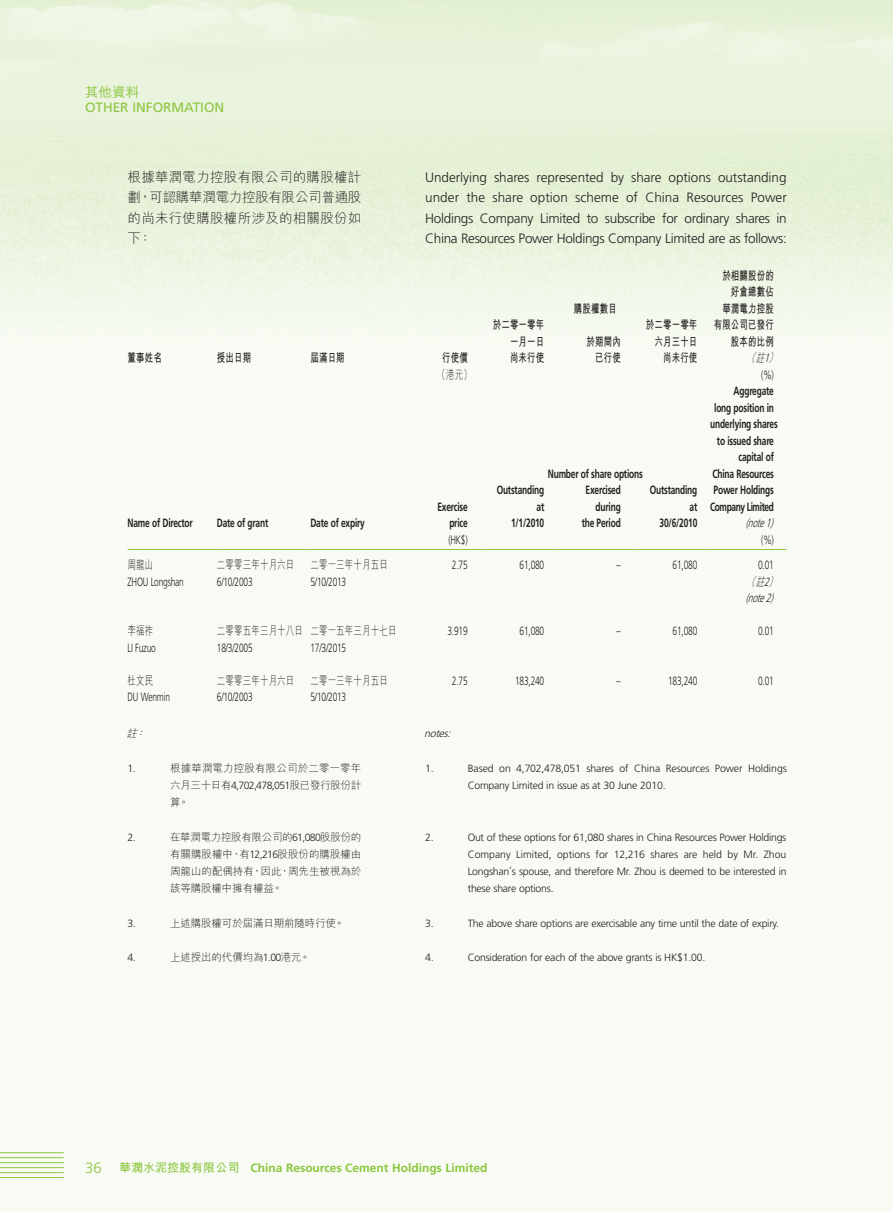
<style>
.page{position:relative;width:893px;height:1212px;background:#fff}
.page>*{position:absolute;margin:0;border:0;box-sizing:border-box;transform-origin:0 0}
.Body_Text{font:300 13.5px/20.2px "Frutiger LT Std";letter-spacing:-.025em;color:#231f20;text-align:justify}
.C_Body_Text{font:300 13.5px/20.2px "M Hei HK";letter-spacing:.02em;color:#231f20;text-align:justify}
.t1{font:13.5px "Frutiger LT Std";color:#8bc63e}
.t2{font:500 13.5px "M Hei HK";color:#8bc63e}
.Body_Text-2{font:700 12px "Frutiger LT Std";letter-spacing:-.02em;color:#231f20;scale:.7 1}
.Body_Text-3{font:300 12px "Frutiger LT Std";letter-spacing:-.02em;color:#231f20;scale:.7 1}
.Body_Text-4{font:700 12px/16.5px "M Hei HK";letter-spacing:.03em;color:#231f20;text-align:right;scale:.7 1}
.Body_Text-5{font:300 12px "M Hei HK";letter-spacing:.03em;color:#231f20;scale:.7 1}
.t3{font:700 12px "Frutiger LT Std";color:#8bc63e}
.Body_Text-6{font:700 12px "Frutiger LT Std";letter-spacing:-.045em;color:#231f20;scale:.7 1}
.Body_Text-7{font:italic 300 12px "Frutiger LT Std";color:#231f20;scale:.7 1}
.Body_Text-8{font:italic 300 12px "M Hei HK";color:#231f20;scale:.7 1}
.Notes{font:300 10.5px/17.2px "Frutiger LT Std";letter-spacing:-.02em;color:#231f20}
.C_Notes{font:300 10.5px/17.2px "M Hei HK";letter-spacing:-.01em;color:#231f20;text-align:justify}
.C_Notes-2{font:300 10.5px "Frutiger LT Std";color:#231f20}
.Notes-2{font:italic 300 10.5px "Frutiger LT Std";color:#231f20}
.C_Notes-3{font:italic 300 10.5px "M Hei HK";color:#231f20}
.s1{font-family:"Frutiger LT Std"}
.s2{font-weight:300;font-size:15px}
.s3{font-family:"M Hei HK"}
</style>
<div class="page">
<hr style="left:0;top:1177px;width:64px;height:1px;background:#8bc63e">
<hr style="left:0;top:1172px;width:64px;height:1px;background:#8bc63e">
<hr style="left:0;top:1167px;width:64px;height:1px;background:#8bc63e">
<hr style="left:0;top:1162px;width:64px;height:1px;background:#8bc63e">
<hr style="left:0;top:1157px;width:64px;height:1px;background:#8bc63e">
<hr style="left:0;top:1152px;width:64px;height:1px;background:#8bc63e">
<hr style="left:128px;top:549px;width:89px;height:1px;background:#8bc63e">
<hr style="left:217px;top:549px;width:93px;height:1px;background:#8bc63e">
<hr style="left:310px;top:549px;width:94px;height:1px;background:#8bc63e">
<hr style="left:404px;top:549px;width:76px;height:1px;background:#8bc63e">
<hr style="left:480px;top:549px;width:77px;height:1px;background:#8bc63e">
<hr style="left:557px;top:549px;width:77px;height:1px;background:#8bc63e">
<hr style="left:634px;top:549px;width:76px;height:1px;background:#8bc63e">
<hr style="left:710px;top:549px;width:77px;height:1px;background:#8bc63e">
<p class="t2" style="left:85px;top:82px;width:56px">其他資料</p>
<p class="t1" style="left:85px;top:100px;width:141px">OTHER INFORMATION</p>
<p class="C_Body_Text" style="left:128px;top:167px;width:235px">根據華潤電力控股有限公司的購股權計劃，可認購華潤電力控股有限公司普通股的尚未行使購股權所涉及的相關股份如下：</p>
<p class="Body_Text" style="left:425px;top:168px;width:363px">Underlying shares represented by share options outstanding under the share option scheme of China Resources Power Holdings Company Limited to subscribe for ordinary shares in China Resources Power Holdings Company Limited are as follows:</p>
<p class="Body_Text-4" style="left:128px;top:349px;width:51px">董事姓名</p>
<p class="Body_Text-4" style="left:217px;top:349px;width:51px">授出日期</p>
<p class="Body_Text-4" style="left:310px;top:349px;width:51px">屆滿日期</p>
<p class="Body_Text-4" style="left:442px;top:349px;width:38px">行使價</p>
<p class="Body_Text-4" style="left:493px;top:316px;width:75px">於二零一零年</p>
<p class="Body_Text-4" style="left:510px;top:332px;width:51px">一月一日</p>
<p class="Body_Text-4" style="left:510px;top:349px;width:51px">尚未行使</p>
<p class="Body_Text-4" style="left:574px;top:299px;width:63px">購股權數目</p>
<p class="Body_Text-4" style="left:586px;top:332px;width:51px">於期間內</p>
<p class="Body_Text-4" style="left:595px;top:349px;width:38px">已行使</p>
<p class="Body_Text-4" style="left:646px;top:316px;width:75px">於二零一零年</p>
<p class="Body_Text-4" style="left:654px;top:332px;width:63px">六月三十日</p>
<p class="Body_Text-4" style="left:663px;top:349px;width:51px">尚未行使</p>
<p class="Body_Text-4" style="left:722px;top:266px;width:75px">於相關股份的</p>
<p class="Body_Text-4" style="left:731px;top:283px;width:63px">好倉總數佔</p>
<p class="Body_Text-4" style="left:722px;top:299px;width:75px">華潤電力控股</p>
<p class="Body_Text-4" style="left:714px;top:316px;width:88px">有限公司已發行股本的比例</p>
<p class="Body_Text-8" style="left:747px;top:352px;width:49px">（註<span class="s1">1</span>）</p>
<p class="Body_Text-2" style="left:128px;top:516px;width:95px">Name of Director</p>
<p class="Body_Text-2" style="left:217px;top:516px;width:75px">Date of grant</p>
<p class="Body_Text-2" style="left:310px;top:516px;width:79px">Date of expiry</p>
<p class="Body_Text-5" style="left:437px;top:368px;width:51px">（港元）</p>
<p class="Body_Text-3" style="left:761px;top:368px;width:20px">(%)</p>
<p class="Body_Text-2" style="left:437px;top:500px;width:45px">Exercise</p>
<p class="Body_Text-2" style="left:449px;top:516px;width:28px">price</p>
<p class="Body_Text-2" style="left:548px;top:467px;width:137px">Number of share options</p>
<p class="Body_Text-2" style="left:497px;top:483px;width:70px">Outstanding</p>
<p class="Body_Text-2" style="left:537px;top:500px;width:13px">at</p>
<p class="Body_Text-2" style="left:511px;top:516px;width:49px">1/1/2010</p>
<p class="Body_Text-2" style="left:586px;top:483px;width:52px">Exercised</p>
<p class="Body_Text-2" style="left:596px;top:500px;width:38px">during</p>
<p class="Body_Text-2" style="left:582px;top:516px;width:57px">the Period</p>
<p class="Body_Text-2" style="left:650px;top:483px;width:70px">Outstanding</p>
<p class="Body_Text-2" style="left:690px;top:500px;width:13px">at</p>
<p class="Body_Text-2" style="left:660px;top:516px;width:55px">30/6/2010</p>
<p class="Body_Text-2" style="left:733px;top:384px;width:59px">Aggregate</p>
<p class="Body_Text-2" style="left:714px;top:401px;width:87px">long position in</p>
<p class="Body_Text-2" style="left:710px;top:417px;width:98px">underlying shares</p>
<p class="Body_Text-2" style="left:717px;top:434px;width:83px">to issued share</p>
<p class="Body_Text-2" style="left:738px;top:450px;width:52px">capital of</p>
<p class="Body_Text-2" style="left:712px;top:467px;width:89px">China Resources</p>
<p class="Body_Text-2" style="left:714px;top:483px;width:88px">Power Holdings</p>
<p class="Body_Text-6" style="left:710px;top:500px;width:93px">Company Limited</p>
<p class="Body_Text-7" style="left:746px;top:516px;width:45px">(note 1)</p>
<p class="Body_Text-3" style="left:448px;top:533px;width:29px">(HK$)</p>
<p class="Body_Text-3" style="left:761px;top:533px;width:20px">(%)</p>
<p class="Body_Text-5" style="left:128px;top:559px;width:38px">周龍山</p>
<p class="Body_Text-5" style="left:217px;top:559px;width:112px">二零零三年十月六日</p>
<p class="Body_Text-5" style="left:310px;top:559px;width:112px">二零一三年十月五日</p>
<p class="Body_Text-3" style="left:452px;top:558px;width:24px">2.75</p>
<p class="Body_Text-3" style="left:519px;top:558px;width:37px">61,080</p>
<p class="Body_Text-3" style="left:617px;top:558px;width:7px">–</p>
<p class="Body_Text-3" style="left:673px;top:558px;width:37px">61,080</p>
<p class="Body_Text-3" style="left:758px;top:558px;width:24px">0.01</p>
<p class="Body_Text-3" style="left:128px;top:575px;width:82px">ZHOU Longshan</p>
<p class="Body_Text-3" style="left:217px;top:575px;width:53px">6/10/2003</p>
<p class="Body_Text-3" style="left:310px;top:575px;width:53px">5/10/2013</p>
<p class="Body_Text-8" style="left:747px;top:575px;width:49px">（註<span class="s1">2</span>）</p>
<p class="Body_Text-7" style="left:746px;top:591px;width:45px">(note 2)</p>
<p class="Body_Text-5" style="left:128px;top:625px;width:38px">李福祚</p>
<p class="Body_Text-5" style="left:217px;top:625px;width:125px">二零零五年三月十八日</p>
<p class="Body_Text-5" style="left:310px;top:625px;width:125px">二零一五年三月十七日</p>
<p class="Body_Text-3" style="left:447px;top:624px;width:30px">3.919</p>
<p class="Body_Text-3" style="left:519px;top:624px;width:37px">61,080</p>
<p class="Body_Text-3" style="left:617px;top:624px;width:7px">–</p>
<p class="Body_Text-3" style="left:673px;top:624px;width:37px">61,080</p>
<p class="Body_Text-3" style="left:758px;top:624px;width:24px">0.01</p>
<p class="Body_Text-3" style="left:128px;top:641px;width:42px">LI Fuzuo</p>
<p class="Body_Text-3" style="left:217px;top:641px;width:53px">18/3/2005</p>
<p class="Body_Text-3" style="left:310px;top:641px;width:53px">17/3/2015</p>
<p class="Body_Text-5" style="left:128px;top:674px;width:38px">杜文民</p>
<p class="Body_Text-5" style="left:217px;top:674px;width:112px">二零零三年十月六日</p>
<p class="Body_Text-5" style="left:310px;top:674px;width:112px">二零一三年十月五日</p>
<p class="Body_Text-3" style="left:452px;top:674px;width:24px">2.75</p>
<p class="Body_Text-3" style="left:515px;top:674px;width:43px">183,240</p>
<p class="Body_Text-3" style="left:617px;top:674px;width:7px">–</p>
<p class="Body_Text-3" style="left:668px;top:674px;width:43px">183,240</p>
<p class="Body_Text-3" style="left:758px;top:674px;width:24px">0.01</p>
<p class="Body_Text-3" style="left:128px;top:690px;width:62px">DU Wenmin</p>
<p class="Body_Text-3" style="left:217px;top:690px;width:53px">6/10/2003</p>
<p class="Body_Text-3" style="left:310px;top:690px;width:53px">5/10/2013</p>
<p class="Notes-2" style="left:424px;top:727px;width:31px">notes:</p>
<p class="Notes" style="left:425px;top:759px;width:10px">1.</p>
<p class="Notes" style="left:468px;top:759px;width:321px">Based on 4,702,478,051 shares of China Resources Power Holdings<br>Company Limited in issue as at 30 June 2010.</p>
<p class="C_Notes-3" style="left:126px;top:728px;width:23px">註：</p>
<p class="C_Notes-2" style="left:128px;top:762px;width:10px">1.</p>
<p class="C_Notes" style="left:170px;top:759px;width:193px">根據華潤電力控股有限公司於二零一零年六月三十日有<span class="s1">4,702,478,051</span>股已發行股份計算。</p>
<p class="C_Notes-2" style="left:128px;top:831px;width:10px">2.</p>
<p class="C_Notes" style="left:170px;top:828px;width:193px">在華潤電力控股有限公司的<span class="s1">61,080</span>股股份的有關購股權中，有<span class="s1">12,216</span>股股份的購股權由周龍山的配偶持有，因此，周先生被視為於該等購股權中擁有權益。</p>
<p class="C_Notes-2" style="left:128px;top:917px;width:10px">3.</p>
<p class="C_Notes" style="left:170px;top:914px;width:176px">上述購股權可於屆滿日期前隨時行使。</p>
<p class="C_Notes-2" style="left:128px;top:952px;width:10px">4.</p>
<p class="C_Notes" style="left:170px;top:949px;width:142px">上述授出的代價均為<span class="s1">1.00</span>港元。</p>
<p class="Notes" style="left:425px;top:828px;width:10px">2.</p>
<p class="Notes" style="left:468px;top:828px;width:321px;text-align:justify">Out of these options for 61,080 shares in China Resources Power Holdings Company Limited, options for 12,216 shares are held by Mr. Zhou Longshan’s spouse, and therefore Mr. Zhou is deemed to be interested in these share options.</p>
<p class="Notes" style="left:425px;top:915px;width:10px">3.</p>
<p class="Notes" style="left:468px;top:915px;width:313px">The above share options are exercisable any time until the date of expiry.</p>
<p class="Notes" style="left:425px;top:949px;width:10px">4.</p>
<p class="Notes" style="left:468px;top:949px;width:239px">Consideration for each of the above grants is HK$1.00.</p>
<p class="t3" style="left:85px;top:1161px;width:404px"><span class="s2">36</span> <span class="s3">華潤水泥控股有限公司</span> China Resources Cement Holdings Limited</p>
</div>
